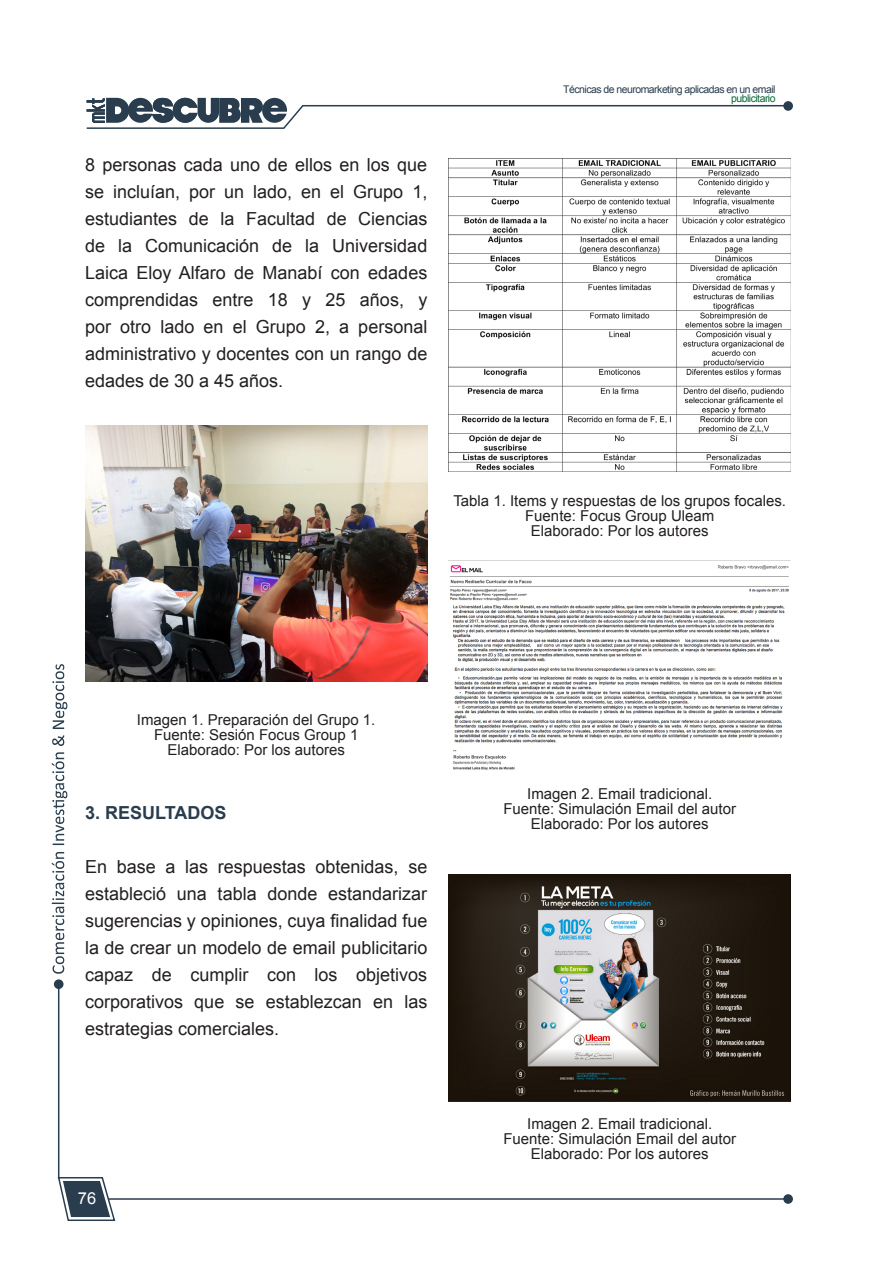
<style>
.page{position:relative;width:893px;height:1263px;background:#fff}
.page>*{position:absolute;margin:0;border:0;box-sizing:border-box;transform-origin:0 0}
.t1{font:18px/27px "Arial";color:#231f20;text-align:justify}
.t2{font:700 18px "Arial";color:#2a3d4e}
.t3{font:16.5px "Arial";color:#fff}
.t4{font:15px "Arial";color:#231f20}
.t5{font:10.5px "Arial";letter-spacing:-.05em;color:#2a3d4e}
.t6{font:10.5px "Arial";letter-spacing:-.05em;color:#0a6839}
</style>
<div class="page">
<hr style="left:108px;top:1198px;width:682px;height:2px;background:#2a3d4e">
<hr style="left:58px;top:984px;width:1px;height:195px;background:#2a3d4e">
<svg style="left:52px;top:664px;width:15px;height:310px"></svg>
<svg style="left:57px;top:1176px;width:59px;height:45px"></svg>
<div style="left:783px;top:1194px;width:10px;height:10px;background:#2a3d4e;border-radius:50%"></div>
<div style="left:54px;top:979px;width:10px;height:10px;background:#2a3d4e;border-radius:50%"></div>
<svg style="left:86px;top:98px;width:700px;height:31px"></svg>
<div style="left:783px;top:101px;width:10px;height:10px;background:#2a3d4e;border-radius:50%"></div>
<img style="left:85px;top:425px;width:342px;height:257px">
<img style="left:449px;top:565px;width:340px;height:205px">
<img style="left:449px;top:874px;width:342px;height:227px">
<img style="left:449px;top:158px;width:342px;height:313px">
<p class="t1" style="left:85px;top:152px;width:344px">8 personas cada uno de ellos en los que se incluían, por un lado, en el Grupo 1, estudiantes de la Facultad de Ciencias de la Comunicación de la Universidad Laica Eloy Alfaro de Manabí con edades comprendidas entre 18 y 25 años, y por otro lado en el Grupo 2, a personal administrativo y docentes con un rango de edades de 30 a 45 años.</p>
<p class="t5" style="left:563px;top:82px;width:214px">Técnicas de neuromarketing aplicadas en un email</p>
<p class="t6" style="left:731px;top:91px;width:46px">publicitario</p>
<p class="t4" style="left:453px;top:491px;width:334px">Tabla 1. Items y respuestas de los grupos focales.</p>
<p class="t4" style="left:525px;top:506px;width:191px">Fuente: Focus Group Uleam</p>
<p class="t4" style="left:531px;top:521px;width:179px">Elaborado: Por los autores</p>
<p class="t4" style="left:137px;top:710px;width:240px">Imagen 1. Preparación del Grupo 1.</p>
<p class="t4" style="left:154px;top:725px;width:206px">Fuente: Sesión Focus Group 1</p>
<p class="t4" style="left:167px;top:740px;width:179px">Elaborado: Por los autores</p>
<p class="t2" style="left:85px;top:801px;width:143px">3. RESULTADOS</p>
<p class="t1" style="left:85px;top:854px;width:344px">En base a las respuestas obtenidas, se estableció una tabla donde estandarizar sugerencias y opiniones, cuya finalidad fue la de crear un modelo de email publicitario capaz de cumplir con los objetivos corporativos que se establezcan en las estrategias comerciales.</p>
<p class="t3" style="left:78px;top:1187px;width:20px">76</p>
<p class="t4" style="left:527px;top:784px;width:187px">Imagen 2. Email tradicional.</p>
<p class="t4" style="left:503px;top:799px;width:234px">Fuente: Simulación Email del autor</p>
<p class="t4" style="left:531px;top:814px;width:179px">Elaborado: Por los autores</p>
<p class="t4" style="left:527px;top:1114px;width:187px">Imagen 2. Email tradicional.</p>
<p class="t4" style="left:503px;top:1129px;width:234px">Fuente: Simulación Email del autor</p>
<p class="t4" style="left:531px;top:1144px;width:179px">Elaborado: Por los autores</p>
</div>
